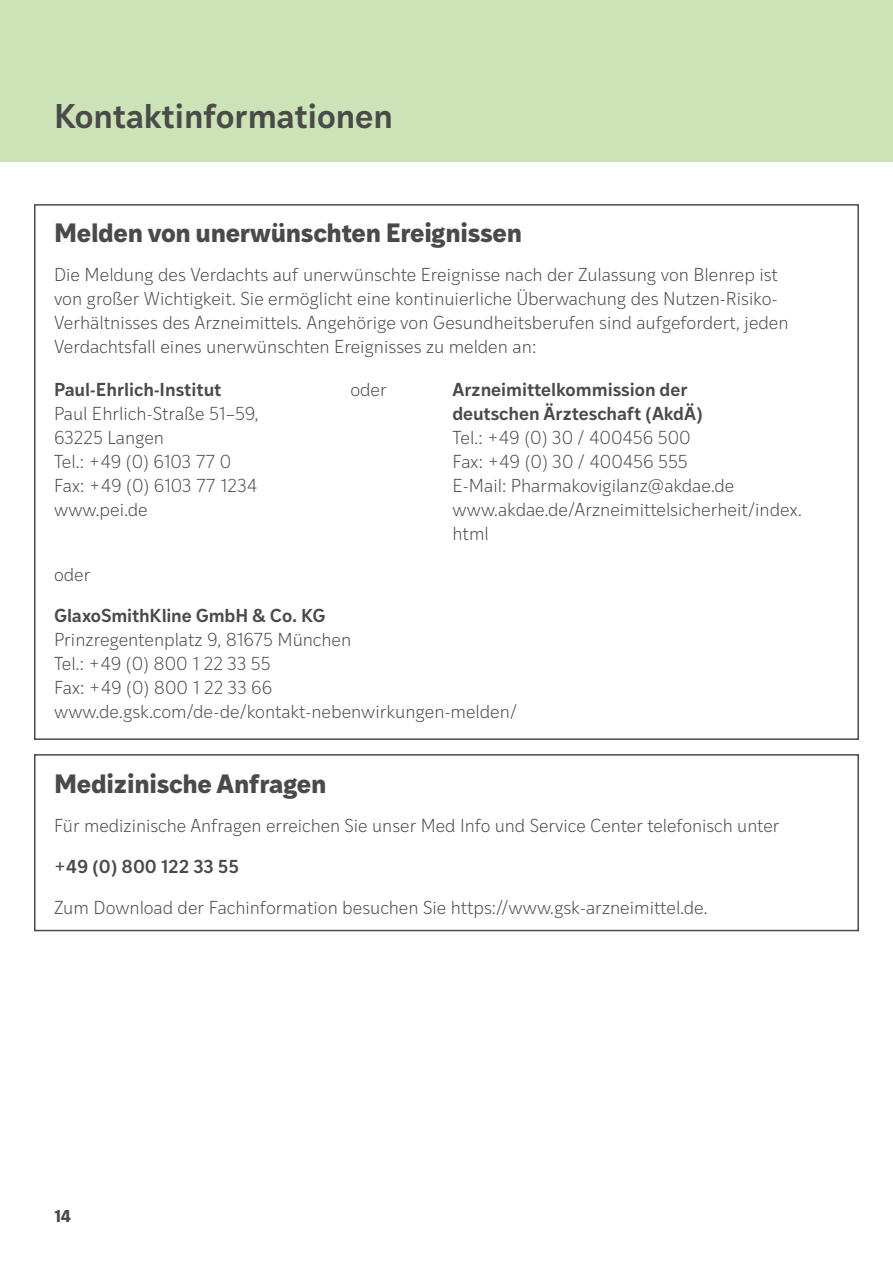
<style>
.page{position:relative;width:893px;height:1263px;background:#fff}
.page>*{position:absolute;margin:0;border:0;box-sizing:border-box;transform-origin:0 0}
.t1{font:600 33px "Ivy Style Sans";letter-spacing:-.005em;color:#4a4a49}
.t2{font:700 25.5px "Ivy Style Sans";letter-spacing:-.01em;color:#4a4a49}
.t3{font:300 18px/24px "Ivy Style Sans";color:#4a4a49}
.t4{font:600 18px "Ivy Style Sans";color:#4a4a49}
.t5{font:700 16.5px "Ivy Style Sans";color:#4a4a49}
.s1{font-weight:600}
</style>
<div class="page">
<div style="left:0;top:0;width:893px;height:162px;background:#cce3b8"></div>
<div style="left:34px;top:754px;width:825px;height:177px;border:2px solid #4a4a49"></div>
<p class="t1" style="left:54px;top:90px;width:340px">Kontaktinformationen</p>
<p class="t2" style="left:54px;top:212px;width:470px">Melden von unerwünschten Ereignissen</p>
<p class="t3" style="left:54px;top:261px;width:736px">Die Meldung des Verdachts auf unerwünschte Ereignisse nach der Zulassung von Blenrep ist von großer Wichtigkeit. Sie ermöglicht eine kontinuierliche Überwachung des Nutzen-Risiko-Verhältnisses des Arzneimittels. Angehörige von Gesundheitsberufen sind aufgefordert, jeden Verdachtsfall eines unerwünschten Ereignisses zu melden an:</p>
<p class="t3" style="left:54px;top:377px;width:206px"><span class="s1">Paul-Ehrlich-Institut<br></span>Paul Ehrlich-Straße 51–59,<br>63225 Langen<br>Tel.: +49 (0) 6103 77 0<br>Fax: +49 (0) 6103 77 1234 www.pei.de</p>
<p class="t3" style="left:350px;top:377px;width:38px">oder</p>
<p class="t3" style="left:452px;top:377px;width:351px"><span class="s1">Arzneimittelkommission der<br>deutschen Ärzteschaft (AkdÄ)<br></span>Tel.: +49 (0) 30 / 400456 500<br>Fax: +49 (0) 30 / 400456 555<br>E-Mail: Pharmakovigilanz@akdae.de www.akdae.de/Arzneimittelsicherheit/index. html</p>
<p class="t3" style="left:54px;top:562px;width:38px">oder</p>
<p class="t3" style="left:54px;top:603px;width:464px"><span class="s1">GlaxoSmithKline GmbH &amp; Co. KG<br></span>Prinzregentenplatz 9, 81675 München<br>Tel.: +49 (0) 800 1 22 33 55<br>Fax: +49 (0) 800 1 22 33 66 www.de.gsk.com/de-de/kontakt-nebenwirkungen-melden/</p>
<p class="t2" style="left:54px;top:763px;width:274px">Medizinische Anfragen</p>
<p class="t3" style="left:54px;top:813px;width:727px">Für medizinische Anfragen erreichen Sie unser Med Info und Service Center telefonisch unter</p>
<p class="t4" style="left:54px;top:853px;width:187px">+49 (0) 800 122 33 55</p>
<p class="t3" style="left:54px;top:895px;width:655px">Zum Download der Fachinformation besuchen Sie https://www.gsk-arzneimittel.de.</p>
<p class="t5" style="left:54px;top:1202px;width:19px">14</p>
</div>
